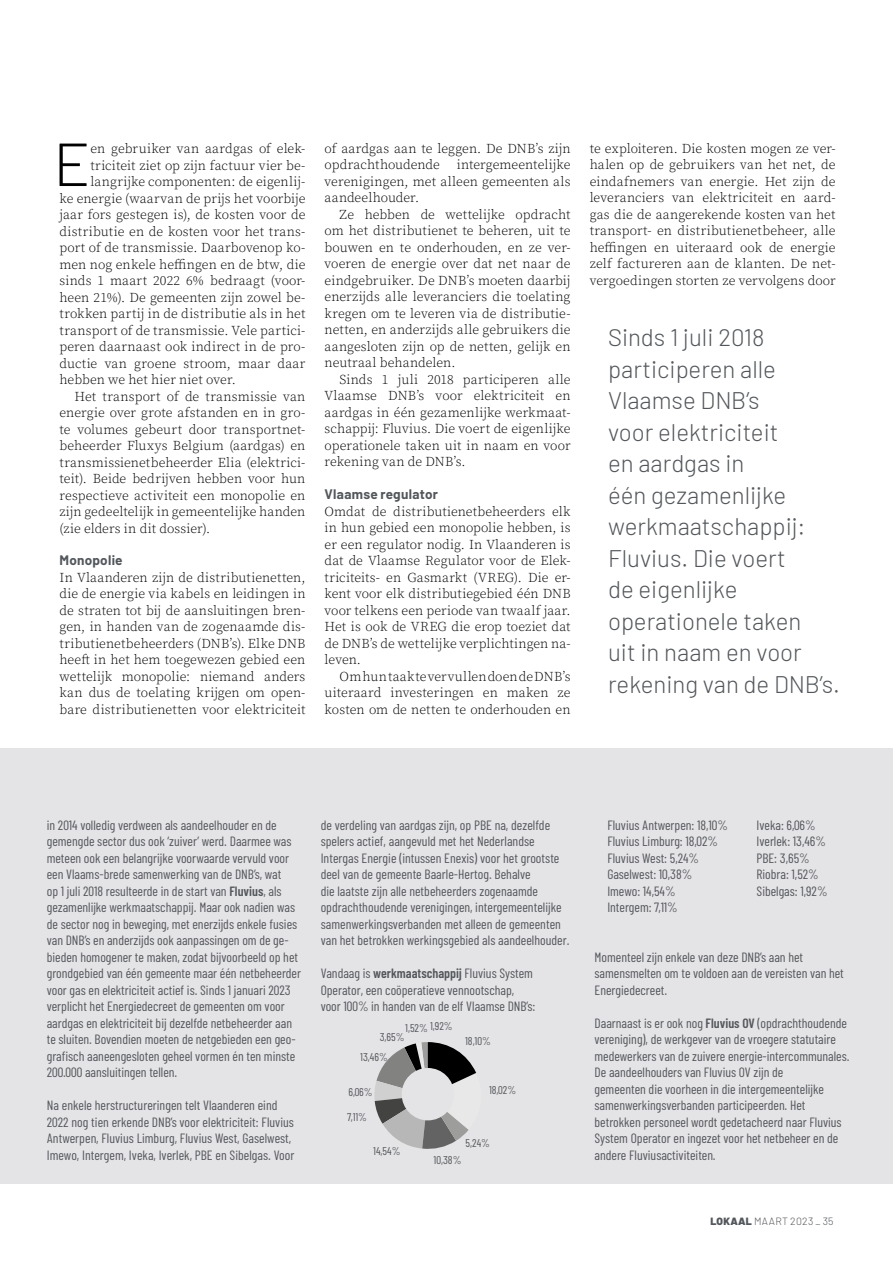
<style>
.page{position:relative;width:893px;height:1263px;background:#fff}
.page>*{position:absolute;margin:0;border:0;box-sizing:border-box;transform-origin:0 0}
.t1{font:300 60.6px "Barlow";color:#000}
.t2{font:300 24px/31.5px "Barlow";color:#53575b}
.t3{font:300 13.5px/16.5px "Source Serif Pro";letter-spacing:.005em;color:#000;text-align:justify}
.t4{font:13.5px/16.5px "Barlow Condensed";color:#53575b}
.t5{font:700 13.5px "Barlow";letter-spacing:.015em;color:#53575b}
.t6{font:11.25px "Barlow Condensed";color:#53575b}
.t7{font:300 10.5px "Barlow";letter-spacing:.035em;color:#53575b}
.s1{font-weight:600}
.s2{font-weight:900}
</style>
<div class="page">
<div style="left:0;top:748px;width:893px;height:436px;background:#e4e3e5"></div>
<svg style="left:374px;top:1042px;width:102px;height:107px"></svg>
<div style="left:402px;top:1068px;width:52px;height:52px;background:#e4e3e5;border-radius:50%"></div>
<h1 class="t1" style="left:53px;top:121px;width:39px">E</h1>
<p class="t3" style="left:90px;top:140px;width:217px">en gebruiker van aardgas of elek-</p>
<p class="t3" style="left:90px;top:157px;width:217px">triciteit ziet op zijn factuur vier be-</p>
<p class="t3" style="left:90px;top:173px;width:217px">langrijke componenten: de eigenlij-</p>
<p class="t3" style="left:60px;top:190px;width:247px">ke energie (waarvan de prijs het voorbije</p>
<p class="t3" style="left:60px;top:206px;width:247px">jaar fors gestegen is), de kosten voor de</p>
<p class="t3" style="left:60px;top:223px;width:247px">distributie en de kosten voor het trans-</p>
<p class="t3" style="left:60px;top:239px;width:247px">port of de transmissie. Daarbovenop ko-</p>
<p class="t3" style="left:60px;top:256px;width:247px">men nog enkele heffingen en de btw, die</p>
<p class="t3" style="left:60px;top:272px;width:247px">sinds 1 maart 2022 6% bedraagt (voor-</p>
<p class="t3" style="left:60px;top:289px;width:247px">heen 21%). De gemeenten zijn zowel be-</p>
<p class="t3" style="left:60px;top:305px;width:247px">trokken partij in de distributie als in het</p>
<p class="t3" style="left:60px;top:322px;width:247px">transport of de transmissie. Vele partici-</p>
<p class="t3" style="left:60px;top:338px;width:247px">peren daarnaast ook indirect in de pro-</p>
<p class="t3" style="left:60px;top:355px;width:247px">ductie van groene stroom, maar daar</p>
<p class="t3" style="left:60px;top:371px;width:178px">hebben we het hier niet over.</p>
<p class="t3" style="left:75px;top:388px;width:232px">Het transport of de transmissie van</p>
<p class="t3" style="left:60px;top:404px;width:247px">energie over grote afstanden en in gro-</p>
<p class="t3" style="left:60px;top:421px;width:247px">te volumes gebeurt door transportnet-</p>
<p class="t3" style="left:60px;top:437px;width:247px">beheerder Fluxys Belgium (aardgas) en</p>
<p class="t3" style="left:60px;top:454px;width:247px">transmissienetbeheerder Elia (elektrici-</p>
<p class="t3" style="left:60px;top:470px;width:247px">teit). Beide bedrijven hebben voor hun</p>
<p class="t3" style="left:60px;top:487px;width:247px">respectieve activiteit een monopolie en</p>
<p class="t3" style="left:60px;top:503px;width:247px">zijn gedeeltelijk in gemeentelijke handen</p>
<p class="t3" style="left:60px;top:520px;width:152px">(zie elders in dit dossier).</p>
<p class="t5" style="left:60px;top:551px;width:65px">Monopolie</p>
<p class="t3" style="left:60px;top:569px;width:247px">In Vlaanderen zijn de distributienetten, die de energie via kabels en leidingen in de straten tot bij de aansluitingen bren&shy;gen, in handen van de zogenaamde dis&shy;tributienetbeheerders (DNB’s). Elke DNB heeft in het hem toegewezen gebied een wettelijk monopolie: niemand anders kan dus de toelating krijgen om open&shy;bare distributienetten voor elektriciteit</p>
<p class="t3" style="left:325px;top:140px;width:247px">of aardgas aan te leggen. De DNB’s zijn opdrachthoudende intergemeentelijke verenigingen, met alleen gemeenten als aandeelhouder.</p>
<p class="t3" style="left:325px;top:206px;width:247px;text-indent:15px">Ze hebben de wettelijke opdracht om het distributienet te beheren, uit te bouwen en te onderhouden, en ze ver&shy;voeren de energie over dat net naar de eindgebruiker. De DNB’s moeten daarbij enerzijds alle leveranciers die toelating kregen om te leveren via de distributie&shy;netten, en anderzijds alle gebruikers die aangesloten zijn op de netten, gelijk en neutraal behandelen.</p>
<p class="t3" style="left:325px;top:371px;width:247px;text-indent:15px">Sinds 1 juli 2018 participeren alle Vlaamse DNB’s voor elektriciteit en aardgas in één gezamenlijke werkmaat&shy;schappij: Fluvius. Die voert de eigenlijke operationele taken uit in naam en voor rekening van de DNB’s.</p>
<p class="t5" style="left:325px;top:484px;width:115px">Vlaamse regulator</p>
<p class="t3" style="left:325px;top:503px;width:247px">Omdat de distributienetbeheerders elk in hun gebied een monopolie hebben, is er een regulator nodig. In Vlaanderen is dat de Vlaamse Regulator voor de Elek&shy;triciteits- en Gasmarkt (VREG). Die er&shy;kent voor elk distributiegebied één DNB voor telkens een periode van twaalf jaar.<br>Het is ook de VREG die erop toeziet dat de DNB’s de wettelijke verplichtingen na&shy;leven.</p>
<p class="t3" style="left:325px;top:668px;width:247px;text-indent:15px">Om hun taak te vervullen doen de DNB’s uiteraard investeringen en maken ze kosten om de netten te onderhouden en</p>
<p class="t3" style="left:590px;top:140px;width:247px">te exploiteren. Die kosten mogen ze ver&shy;halen op de gebruikers van het net, de eindafnemers van energie. Het zijn de leveranciers van elektriciteit en aard&shy;gas die de aangerekende kosten van het transport- en distributienetbeheer, alle heffingen en uiteraard ook de energie zelf factureren aan de klanten. De net&shy;vergoedingen storten ze vervolgens door</p>
<h2 class="t2" style="left:608px;top:320px;width:233px">Sinds 1 juli 2018 participeren alle<br>Vlaamse DNB’s<br>voor elektriciteit<br>en aardgas in<br>één gezamenlijke werkmaatschappij:<br>Fluvius. Die voert<br>de eigenlijke operationele taken<br>uit in naam en voor rekening van de DNB’s.</h2>
<p class="t4" style="left:47px;top:816px;width:256px">in 2014 volledig verdween als aandeelhouder en de gemengde sector dus ook ‘zuiver’ werd. Daarmee was meteen ook een belangrijke voorwaarde vervuld voor een Vlaams-brede samenwerking van de DNB’s, wat<br>op 1 juli 2018 resulteerde in de start van <span class="s1">Fluvius</span>, als gezamenlijke werkmaatschappij. Maar ook nadien was de sector nog in beweging, met enerzijds enkele fusies van DNB’s en anderzijds ook aanpassingen om de ge&shy;bieden homogener te maken, zodat bijvoorbeeld op het grondgebied van één gemeente maar één netbeheerder voor gas en elektriciteit actief is. Sinds 1 januari 2023 verplicht het Energiedecreet de gemeenten om voor aardgas en elektriciteit bij dezelfde netbeheerder aan te sluiten. Bovendien moeten de netgebieden een geo&shy;grafisch aaneengesloten geheel vormen én ten minste 200.000 aansluitingen tellen.</p>
<p class="t4" style="left:47px;top:1097px;width:249px">Na enkele herstructureringen telt Vlaanderen eind 2022 nog tien erkende DNB’s voor elektriciteit: Fluvius Antwerpen, Fluvius Limburg, Fluvius West, Gaselwest, Imewo, Intergem, Iveka, Iverlek, PBE en Sibelgas. Voor</p>
<p class="t4" style="left:321px;top:816px;width:250px">de verdeling van aardgas zijn, op PBE na, dezelfde spelers actief, aangevuld met het Nederlandse Intergas Energie (intussen Enexis) voor het grootste deel van de gemeente Baarle-Hertog. Behalve<br>die laatste zijn alle netbeheerders zogenaamde opdrachthoudende verenigingen, intergemeentelijke samenwerkingsverbanden met alleen de gemeenten van het betrokken werkingsgebied als aandeelhouder.</p>
<p class="t4" style="left:321px;top:965px;width:216px">Vandaag is <span class="s1">werkmaatschappij</span> Fluvius System<br>Operator, een coöperatieve vennootschap, voor 100% in handen van de elf Vlaamse DNB’s:</p>
<p class="t6" style="left:405px;top:1020px;width:49px">1,52% 1,92%</p>
<p class="t6" style="left:380px;top:1029px;width:26px">3,65%</p>
<p class="t6" style="left:360px;top:1050px;width:29px">13,46%</p>
<p class="t6" style="left:348px;top:1085px;width:26px">6,06%</p>
<p class="t6" style="left:347px;top:1110px;width:21px">7,11%</p>
<p class="t6" style="left:465px;top:1033px;width:27px">18,10%</p>
<p class="t6" style="left:489px;top:1082px;width:29px">18,02%</p>
<p class="t6" style="left:373px;top:1144px;width:29px">14,54%</p>
<p class="t6" style="left:466px;top:1136px;width:26px">5,24%</p>
<p class="t6" style="left:434px;top:1152px;width:29px">10,38%</p>
<p class="t4" style="left:607px;top:816px;width:122px">Fluvius Antwerpen: 18,10%</p>
<p class="t4" style="left:757px;top:816px;width:61px">Iveka: 6,06%</p>
<p class="t4" style="left:607px;top:833px;width:112px">Fluvius Limburg: 18,02%</p>
<p class="t4" style="left:757px;top:833px;width:71px">Iverlek: 13,46%</p>
<p class="t4" style="left:607px;top:849px;width:93px">Fluvius West: 5,24%</p>
<p class="t4" style="left:757px;top:849px;width:55px">PBE: 3,65%</p>
<p class="t4" style="left:607px;top:866px;width:87px">Gaselwest: 10,38%</p>
<p class="t4" style="left:757px;top:866px;width:64px">Riobra: 1,52%</p>
<p class="t4" style="left:607px;top:882px;width:70px">Imewo: 14,54%</p>
<p class="t4" style="left:757px;top:882px;width:72px">Sibelgas: 1,92%</p>
<p class="t4" style="left:607px;top:899px;width:72px">Intergem: 7,11%</p>
<p class="t4" style="left:595px;top:948px;width:251px">Momenteel zijn enkele van deze DNB’s aan het samensmelten om te voldoen aan de vereisten van het<br>Energiedecreet.</p>
<p class="t4" style="left:595px;top:1014px;width:257px">Daarnaast is er ook nog <span class="s1">Fluvius OV</span> (opdrachthoudende vereniging), de werkgever van de vroegere statutaire medewerkers van de zuivere energie-intercommunales.<br>De aandeelhouders van Fluvius OV zijn de<br>gemeenten die voorheen in die intergemeentelijke samenwerkingsverbanden participeerden. Het betrokken personeel wordt gedetacheerd naar Fluvius System Operator en ingezet voor het netbeheer en de andere Fluviusactiviteiten.</p>
<p class="t7" style="left:710px;top:1213px;width:125px"><span class="s2">LOKAAL</span> MAART 2023 _ 35</p>
</div>
